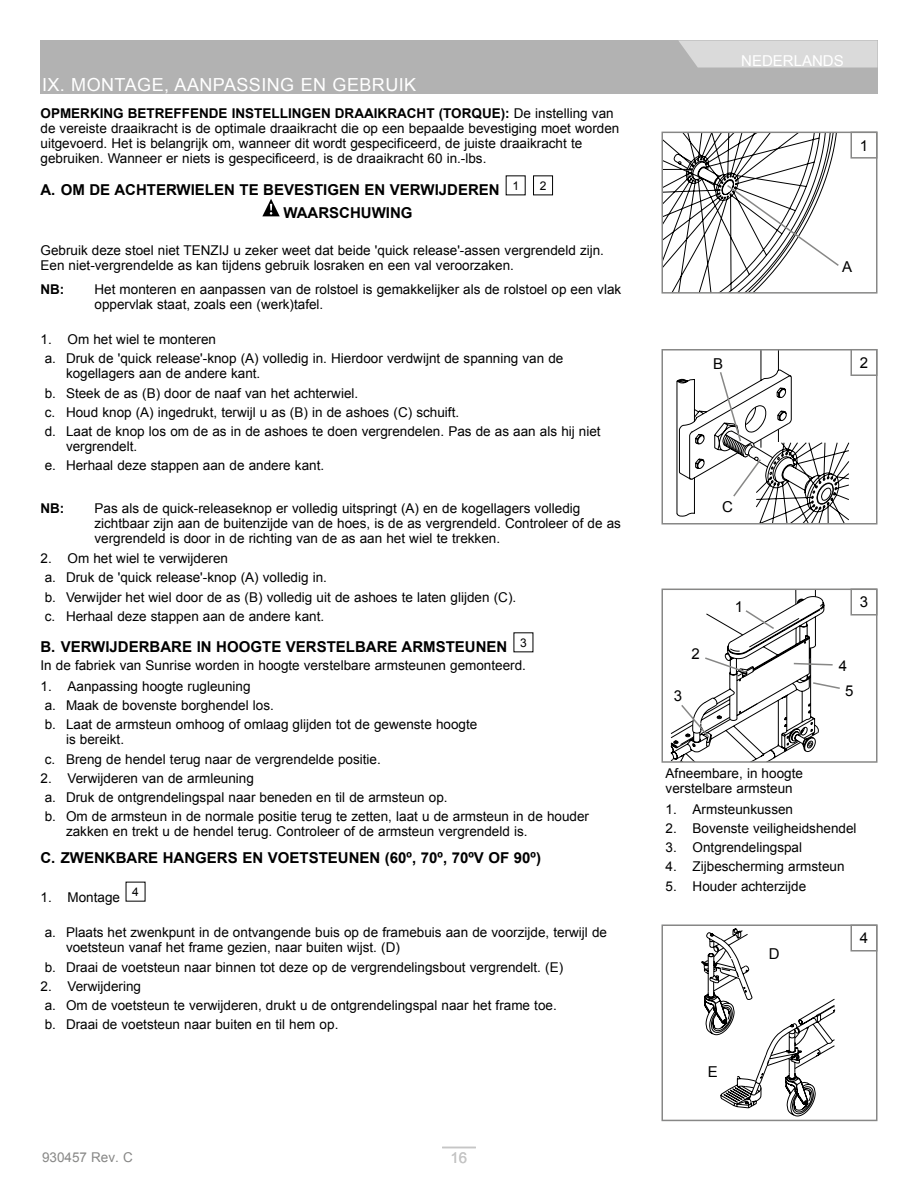
<style>
.page{position:relative;width:918px;height:1188px;background:#fff}
.page>*{position:absolute;margin:0;border:0;box-sizing:border-box;transform-origin:0 0}
.t1{font:18px "Arial";letter-spacing:.025em;color:#fff}
.t2{font:700 15px "Arial";color:#000}
.t3{font:15px/25.7px "Arial";color:#000;text-align:center}
.t4{font:15px "Arial";color:#fff}
.t5{font:15px "Arial";color:#c6c6c6}
.t6{font:13.5px/19.2px "Arial";color:#000}
.t7{font:13.5px "Arial";color:#878786}
.t8{font:700 13.5px "Arial";color:#000}
.t9{font:12px "Arial";color:#000}
.s1{font-weight:700}
</style>
<div class="page">
<div style="left:41px;top:40px;width:837px;height:54px;background:#b2b2b2"></div>
<svg style="left:679px;top:40px;width:199px;height:28px;background:#d6d6d6"></svg>
<div style="left:533px;top:175px;width:20px;height:20px;border:1px solid #000"></div>
<svg style="left:262px;top:199px;width:18px;height:17px"></svg>
<hr style="left:442px;top:1147px;width:34px;height:1px;background:#c6c6c6">
<div style="left:662px;top:132px;width:216px;height:162px;border:2px solid #878786"></div>
<div style="left:851px;top:132px;width:27px;height:27px;border:2px solid #878786"></div>
<svg style="left:662px;top:132px;width:178px;height:161px"></svg>
<div style="left:662px;top:349px;width:216px;height:176px;border:2px solid #878786"></div>
<svg style="left:676px;top:350px;width:174px;height:174px"></svg>
<div style="left:851px;top:349px;width:27px;height:27px;border:2px solid #878786"></div>
<svg style="left:701px;top:928px;width:134px;height:189px"></svg>
<div style="left:662px;top:924px;width:216px;height:197px;border:2px solid #878786"></div>
<div style="left:851px;top:925px;width:27px;height:27px;border:2px solid #878786"></div>
<div style="left:662px;top:589px;width:216px;height:174px;border:2px solid #878786"></div>
<div style="left:851px;top:589px;width:27px;height:27px;border:2px solid #878786"></div>
<svg style="left:670px;top:589px;width:172px;height:173px"></svg>
<h1 class="t1" style="left:42px;top:73px;width:376px">IX. MONTAGE, AANPASSING EN GEBRUIK</h1>
<p class="t6" style="left:40px;top:107px;width:580px;line-height:15px"><span class="s1">OPMERKING BETREFFENDE INSTELLINGEN DRAAIKRACHT (TORQUE):</span> De instelling van de vereiste draaikracht is de optimale draaikracht die op een bepaalde bevestiging moet worden uitgevoerd. Het is belangrijk om, wanneer dit wordt gespecificeerd, de juiste draaikracht te gebruiken. Wanneer er niets is gespecificeerd, is de draaikracht 60 in.-lbs.</p>
<p class="t2" style="left:41px;top:184px;width:480px">A. OM DE ACHTERWIELEN TE BEVESTIGEN EN VERWIJDEREN <sup>1</sup></p>
<p class="t9" style="left:540px;top:181px;width:8px">2</p>
<p class="t2" style="left:283px;top:207px;width:131px">WAARSCHUWING</p>
<p class="t6" style="left:40px;top:243px;width:565px;line-height:15px">Gebruik deze stoel niet TENZIJ u zeker weet dat beide 'quick release'-assen vergrendeld zijn.<br>Een niet-vergrendelde as kan tijdens gebruik losraken en een val veroorzaken.</p>
<p class="t8" style="left:40px;top:284px;width:25px">NB:</p>
<p class="t6" style="left:94px;top:282px;width:528px;line-height:15px">Het monteren en aanpassen van de rolstoel is gemakkelijker als de rolstoel op een vlak oppervlak staat, zoals een (werk)tafel.</p>
<p class="t6" style="left:45px;top:331px;width:520px;text-indent:-4px">1. Om het wiel te monteren<br>a. Druk de 'quick release'-knop (A) volledig in. Hierdoor verdwijnt de spanning van de</p>
<p class="t6" style="left:45px;top:365px;width:557px;text-indent:21px">kogellagers aan de andere kant.<br>b. Steek de as (B) door de naaf van het achterwiel.<br>c. Houd knop (A) ingedrukt, terwijl u as (B) in de ashoes (C) schuift.<br>d. Laat de knop los om de as in de ashoes te doen vergrendelen. Pas de as aan als hij niet</p>
<p class="t6" style="left:45px;top:438px;width:281px;text-indent:21px">vergrendelt.<br>e. Herhaal deze stappen aan de andere kant.</p>
<p class="t8" style="left:40px;top:503px;width:25px">NB:</p>
<p class="t6" style="left:94px;top:501px;width:528px;line-height:15px">Pas als de quick-releaseknop er volledig uitspringt (A) en de kogellagers volledig zichtbaar zijn aan de buitenzijde van de hoes, is de as vergrendeld. Controleer of de as vergrendeld is door in de richting van de as aan het wiel te trekken.</p>
<p class="t6" style="left:45px;top:550px;width:473px;text-indent:-4px">2. Om het wiel te verwijderen<br>a. Druk de 'quick release'-knop (A) volledig in.<br>b. Verwijder het wiel door de as (B) volledig uit de ashoes te laten glijden (C). c. Herhaal deze stappen aan de andere kant.</p>
<p class="t2" style="left:40px;top:641px;width:488px">B. VERWIJDERBARE IN HOOGTE VERSTELBARE ARMSTEUNEN <sup>3</sup></p>
<p class="t6" style="left:40px;top:657px;width:487px">In de fabriek van Sunrise worden in hoogte verstelbare armsteunen gemonteerd.</p>
<p class="t6" style="left:45px;top:678px;width:434px;text-indent:-4px">1. Aanpassing hoogte rugleuning<br>a. Maak de bovenste borghendel los.<br>b. Laat de armsteun omhoog of omlaag glijden tot de gewenste hoogte</p>
<p class="t6" style="left:45px;top:731px;width:338px;text-indent:21px">is bereikt.<br>c. Breng de hendel terug naar de vergrendelde positie.</p>
<p class="t6" style="left:45px;top:770px;width:546px;text-indent:-4px">2. Verwijderen van de armleuning<br>a. Druk de ontgrendelingspal naar beneden en til de armsteun op.<br>b. Om de armsteun in de normale positie terug te zetten, laat u de armsteun in de houder</p>
<p class="t6" style="left:66px;top:823px;width:463px">zakken en trekt u de hendel terug. Controleer of de armsteun vergrendeld is.</p>
<p class="t2" style="left:40px;top:852px;width:502px">C. ZWENKBARE HANGERS EN VOETSTEUNEN (60º, 70º, 70ºV OF 90º)</p>
<p class="t6" style="left:40px;top:888px;width:100px">1. Montage <sup>4</sup></p>
<p class="t6" style="left:66px;top:926px;width:543px;line-height:15px;text-indent:-21px">a. Plaats het zwenkpunt in de ontvangende buis op de framebuis aan de voorzijde, terwijl de voetsteun vanaf het frame gezien, naar buiten wijst. (D)</p>
<p class="t6" style="left:45px;top:958px;width:520px">b. Draai de voetsteun naar binnen tot deze op de vergrendelingsbout vergrendelt. (E)</p>
<p class="t6" style="left:45px;top:978px;width:514px;text-indent:-4px">2. Verwijdering<br>a. Om de voetsteun te verwijderen, drukt u de ontgrendelingspal naar het frame toe. b. Draai de voetsteun naar buiten en til hem op.</p>
<p class="t7" style="left:42px;top:1149px;width:92px">930457 Rev. C</p>
<p class="t5" style="left:451px;top:1152px;width:18px">16</p>
<p class="t4" style="left:741px;top:52px;width:104px">NEDERLANDS</p>
<p class="t3" style="left:860px;top:134px;width:10px">1</p>
<p class="t3" style="left:713px;top:352px;width:12px">B</p>
<p class="t3" style="left:842px;top:256px;width:12px">A</p>
<p class="t3" style="left:860px;top:351px;width:10px">2</p>
<p class="t3" style="left:722px;top:495px;width:12px">C</p>
<p class="t3" style="left:692px;top:642px;width:10px">2</p>
<p class="t3" style="left:674px;top:685px;width:10px">3</p>
<p class="t3" style="left:735px;top:595px;width:10px">1</p>
<p class="t3" style="left:860px;top:591px;width:10px">3</p>
<p class="t3" style="left:839px;top:653px;width:16px">4<br>5</p>
<p class="t6" style="left:666px;top:766px;width:139px;line-height:15px">Afneembare, in hoogte verstelbare armsteun</p>
<p class="t6" style="left:666px;top:800px;width:129px">1. Armsteunkussen</p>
<p class="t6" style="left:666px;top:820px;width:192px">2. Bovenste veiligheidshendel</p>
<p class="t6" style="left:666px;top:839px;width:138px">3. Ontgrendelingspal</p>
<p class="t6" style="left:666px;top:857px;width:180px">4. Zijbescherming armsteun</p>
<p class="t6" style="left:666px;top:876px;width:142px">5. Houder achterzijde</p>
<p class="t3" style="left:708px;top:1060px;width:12px">E</p>
<p class="t3" style="left:769px;top:942px;width:12px">D</p>
<p class="t3" style="left:860px;top:926px;width:10px">4</p>
</div>
